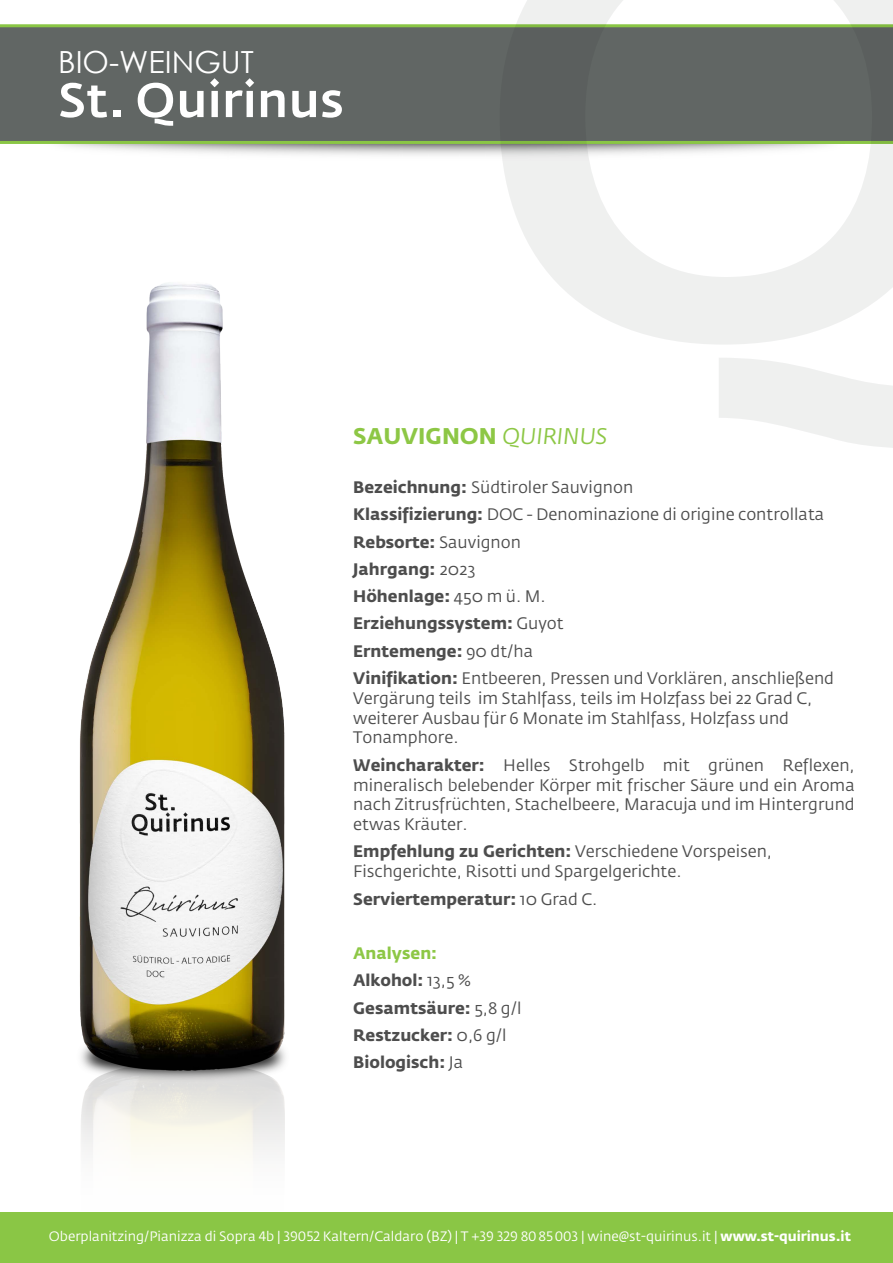
<style>
.page{position:relative;width:893px;height:1263px;background:#fff}
.page>*{position:absolute;margin:0;border:0;box-sizing:border-box;transform-origin:0 0}
.t1{font:30.45px "Century Gothic";color:#fff}
.t2{font:700 22.5px "Fedra Sans Std";color:#8dc745}
.t3{font:16.5px/27.3px "Fedra Sans Std";color:#4d4d4d}
.t4{font:700 16.5px/27.3px "Fedra Sans Std";color:#4d4d4d}
.t5{font:13.5px "Fedra Sans Std";color:#fff}
.s1{font-weight:400;font-style:italic}
.s2{font-weight:700}
.s3{font-weight:400}
.s4{color:#8dc745}
</style>
<div class="page">
<svg style="left:0;top:24px;width:500px;height:120px;background:#636c62"></svg>
<svg style="left:500px;top:0;width:393px;height:448px"></svg>
<svg style="left:60px;top:83px;width:47px;height:35px"></svg>
<div style="left:113px;top:111px;width:7px;height:6px;background:#fff"></div>
<svg style="left:138px;top:83px;width:35px;height:43px"></svg>
<svg style="left:180px;top:91px;width:24px;height:27px"></svg>
<svg style="left:210px;top:78px;width:9px;height:39px"></svg>
<svg style="left:226px;top:78px;width:28px;height:39px"></svg>
<svg style="left:261px;top:90px;width:24px;height:27px"></svg>
<svg style="left:292px;top:91px;width:24px;height:27px"></svg>
<svg style="left:322px;top:90px;width:20px;height:28px"></svg>
<img style="left:79px;top:283px;width:207px;height:872px">
<div style="left:0;top:1212px;width:893px;height:51px;background:#8ac645"></div>
<h1 class="t1" style="left:58px;top:41px;width:197px">BIO-WEINGUT</h1>
<h2 class="t2" style="left:353px;top:422px;width:255px">SAUVIGNON <span class="s1">QUIRINUS</span></h2>
<p class="t3" style="left:353px;top:473px;width:482px"><span class="s2">Bezeichnung:</span> Südtiroler Sauvignon<br><span class="s2">Klassifizierung:</span> DOC - Denominazione di origine controllata <span class="s2">Rebsorte:</span> Sauvignon<br><span class="s2">Jahrgang:</span> 2023<br><span class="s2">Höhenlage:</span> 450 m ü. M.<br><span class="s2">Erziehungssystem:</span> Guyot<br><span class="s2">Erntemenge:</span> 90 dt/ha<br><span class="s2">Vinifikation:</span> Entbeeren, Pressen und Vorklären, anschließend</p>
<p class="t3" style="left:353px;top:688px;width:461px;line-height:19.8px">Vergärung teils im Stahlfass, teils im Holzfass bei 22 Grad C, weiterer Ausbau für 6 Monate im Stahlfass, Holzfass und<br>Tonamphore.</p>
<p class="t3" style="left:353px;top:755px;width:503px;line-height:19.8px;text-align:justify"><span class="s2">Weincharakter:</span> Helles Strohgelb mit grünen Reflexen, mineralisch belebender Körper mit frischer Säure und ein Aroma nach Zitrusfrüchten, Stachelbeere, Maracuja und im Hintergrund etwas Kräuter.</p>
<p class="t3" style="left:353px;top:842px;width:420px;line-height:19.8px"><span class="s2">Empfehlung zu Gerichten:</span> Verschiedene Vorspeisen,<br>Fischgerichte, Risotti und Spargelgerichte.</p>
<p class="t4" style="left:353px;top:885px;width:246px">Serviertemperatur: <span class="s3">10 Grad C.</span></p>
<p class="t4" style="left:353px;top:940px;width:170px"><span class="s4">Analysen:<br></span>Alkohol: <span class="s3">13,5 %<br></span>Gesamtsäure: <span class="s3">5,8 g/l<br></span>Restzucker: <span class="s3">0,6 g/l<br></span>Biologisch: <span class="s3">Ja</span></p>
<p class="t5" style="left:49px;top:1228px;width:804px">Oberplanitzing/Pianizza di Sopra 4b | 39052 Kaltern/Caldaro (BZ) | T +39 329 80 85 003 | wine@st-quirinus.it | <span class="s2">www.st-quirinus.it</span></p>
</div>
